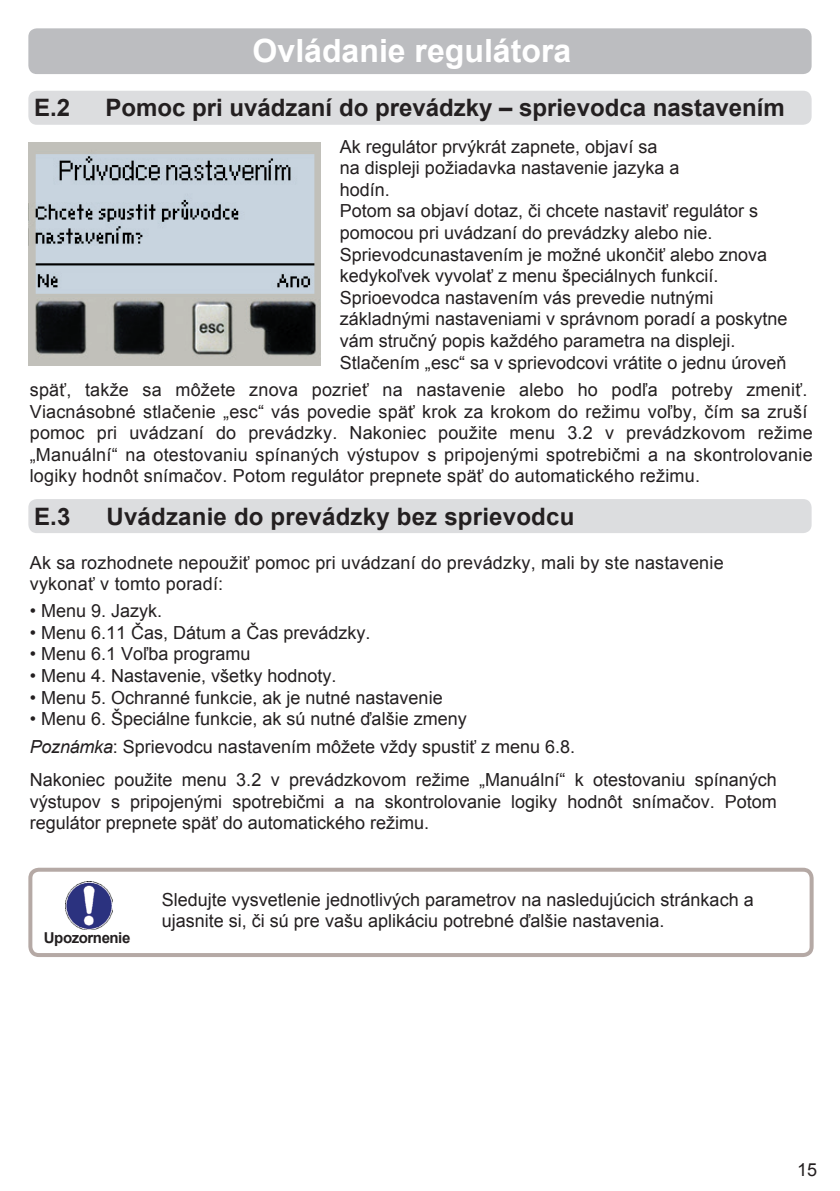
<style>
.page{position:relative;width:840px;height:1191px;background:#fff}
.page>*{position:absolute;margin:0;border:0;box-sizing:border-box;transform-origin:0 0}
.t1{font:700 32px "Arial";color:#fff}
.t2{font:700 24px "Arial";color:#231f20}
.t3{font:18px/21.6px "Arial";color:#231f20}
.t4{font:700 15px "Arial";letter-spacing:-.03em;color:#231f20}
.s1{font-style:italic}
</style>
<div class="page">
<div style="left:28px;top:91px;width:783px;height:34px;background:#dcdddf;border-radius:9px"></div>
<div style="left:28px;top:28px;width:783px;height:46px;background:#bcbdc0;border-radius:9px"></div>
<div style="left:28px;top:499px;width:783px;height:34px;background:#dcdddf;border-radius:9px"></div>
<svg style="left:28px;top:867px;width:785px;height:90px"></svg>
<img style="left:28px;top:143px;width:292px;height:222px">
<h1 class="t1" style="left:252px;top:30px;width:320px">Ovládanie regulátora</h1>
<h2 class="t2" style="left:34px;top:92px;width:38px">E.2</h2>
<h2 class="t2" style="left:105px;top:92px;width:680px">Pomoc pri uvádzaní do prevádzky – sprievodca nastavením</h2>
<p class="t3" style="left:339px;top:136px;width:449px">Ak regulátor prvýkrát zapnete, objaví sa<br>na displeji požiadavka nastavenie jazyka a<br>hodín.<br>Potom sa objaví dotaz, či chcete nastaviť regulátor s pomocou pri uvádzaní do prevádzky alebo nie.<br>Sprievodcunastavením je možné ukončiť alebo znova kedykoľvek vyvolať z menu špeciálnych funkcií.<br>Sprioevodca nastavením vás prevedie nutnými základnými nastaveniami v správnom poradí a poskytne vám stručný popis každého parametra na displeji.<br>Stlačením „esc“ sa v sprievodcovi vrátite o jednu úroveň</p>
<p class="t3" style="left:30px;top:379px;width:784px">späť, takže sa môžete znova pozrieť na nastavenie alebo ho podľa potreby zmeniť.<br>Viacnásobné stlačenie „esc“ vás povedie späť krok za krokom do režimu voľby, čím sa zruší pomoc pri uvádzaní do prevádzky. Nakoniec použite menu 3.2 v prevádzkovom režime „Manuální“ na otestovaniu spínaných výstupov s pripojenými spotrebičmi a na skontrolovanie logiky hodnôt snímačov. Potom regulátor prepnete späť do automatického režimu.</p>
<h2 class="t2" style="left:34px;top:500px;width:38px">E.3</h2>
<h2 class="t2" style="left:106px;top:500px;width:469px">Uvádzanie do prevádzky bez sprievodcu</h2>
<p class="t3" style="left:30px;top:552px;width:695px">Ak sa rozhodnete nepoužiť pomoc pri uvádzaní do prevádzky, mali by ste nastavenie vykonať v tomto poradí:</p>
<p class="t3" style="left:30px;top:600px;width:134px">• Menu 9. Jazyk.</p>
<p class="t3" style="left:30px;top:622px;width:342px">• Menu 6.11 Čas, Dátum a Čas prevádzky.</p>
<p class="t3" style="left:30px;top:643px;width:222px">• Menu 6.1 Voľba programu</p>
<p class="t3" style="left:30px;top:665px;width:308px">• Menu 4. Nastavenie, všetky hodnoty.</p>
<p class="t3" style="left:30px;top:686px;width:414px">• Menu 5. Ochranné funkcie, ak je nutné nastavenie</p>
<p class="t3" style="left:30px;top:705px;width:546px;line-height:27.8px">• Menu 6. Špeciálne funkcie, ak sú nutné ďalšie zmeny<br><span class="s1">Poznámka</span>: Sprievodcu nastavením môžete vždy spustiť z menu 6.8.</p>
<p class="t3" style="left:30px;top:769px;width:748px;text-align:justify">Nakoniec použite menu 3.2 v prevádzkovom režime „Manuální“ k otestovaniu spínaných výstupov s pripojenými spotrebičmi a na skontrolovanie logiky hodnôt snímačov. Potom regulátor prepnete späť do automatického režimu.</p>
<p class="t4" style="left:44px;top:927px;width:88px">Upozornenie</p>
<p class="t3" style="left:162px;top:888px;width:593px">Sledujte vysvetlenie jednotlivých parametrov na nasledujúcich stránkach a ujasnite si, či sú pre vašu aplikáciu potrebné ďalšie nastavenia.</p>
<p class="t3" style="left:796px;top:1158px;width:22px">15</p>
</div>
